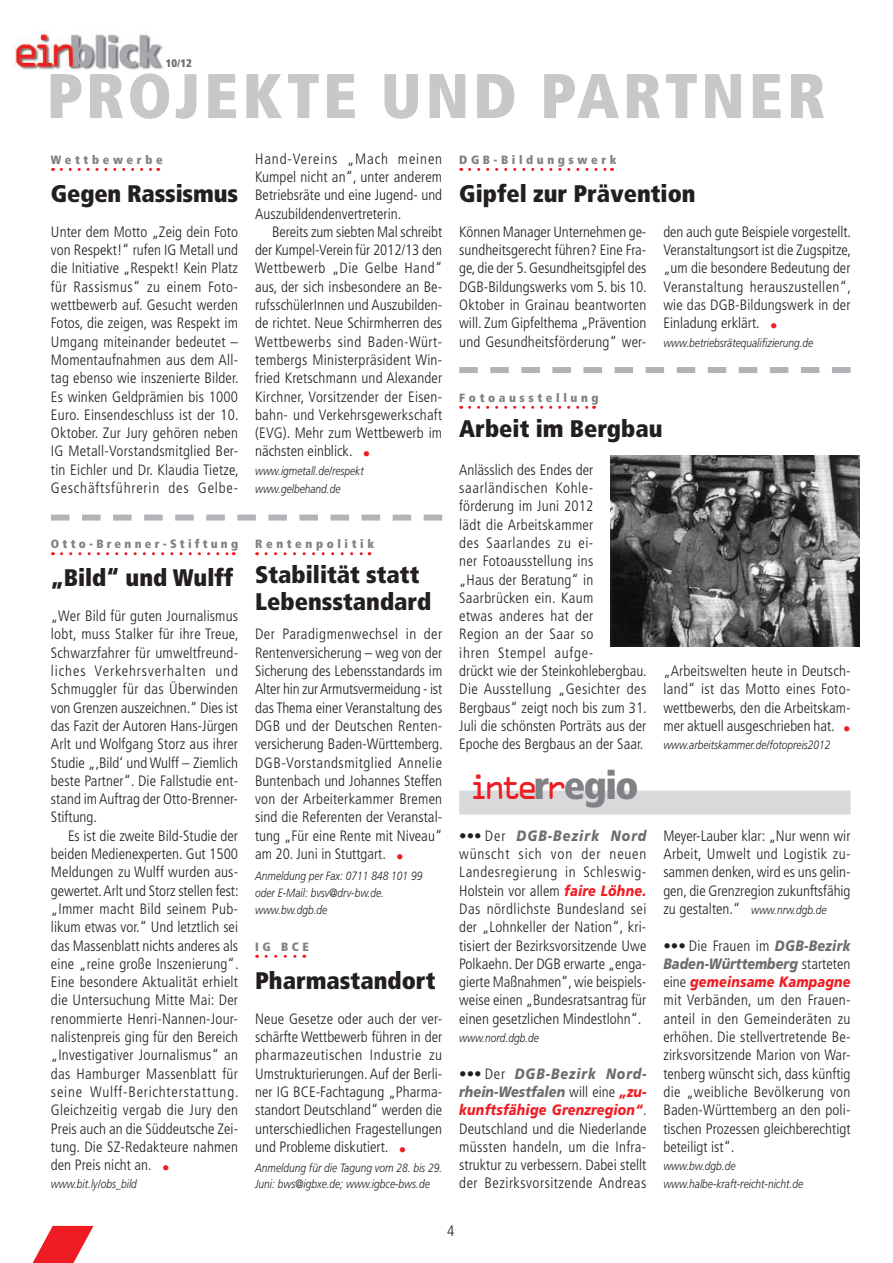
<style>
.page{position:relative;width:893px;height:1263px;background:#fff}
.page>*{position:absolute;margin:0;border:0;box-sizing:border-box;transform-origin:0 0}
.t1{font:900 condensed 63px "Frutiger";letter-spacing:.06em;color:#c7c8ca}
.t2{font:31.5px "OCRA";color:#ee1d23}
.t3{font:900 condensed 24px/27px "Frutiger";color:#231f20}
.t4{font:300 condensed 15px/18.3px "Frutiger";color:#231f20;text-align:justify}
.t5{font:italic 300 12px/16.8px "Frutiger";color:#231f20;scale:.85 1}
.t6{font:900 condensed 12px "Frutiger";letter-spacing:.3em;color:#808285}
.t7{font:900 condensed 12px "Frutiger";letter-spacing:.27em;color:#808285}
.t8{font:900 condensed 10.95px "Frutiger";color:#6c6d70}
.s1{color:#ee1d23}
.s2{font-family:"Frutiger";font-weight:900;font-stretch:condensed;font-size:39px;color:#808285}
.s3{font-weight:900;font-style:italic;font-stretch:normal;color:#6c6d70}
.s4{font-weight:900;font-style:italic;font-stretch:normal;color:#ee1d23}
.s5{font-style:normal;font-stretch:condensed;font-size:15px}
</style>
<div class="page">
<img style="left:13px;top:30px;width:150px;height:40px">
<svg style="left:32px;top:1226px;width:62px;height:37px"></svg>
<svg style="left:61px;top:168px;width:98px;height:3px"></svg>
<svg style="left:470px;top:168px;width:142px;height:3px"></svg>
<svg style="left:470px;top:406px;width:124px;height:3px"></svg>
<svg style="left:266px;top:552px;width:104px;height:3px"></svg>
<svg style="left:62px;top:552px;width:172px;height:3px"></svg>
<div style="left:459px;top:791px;width:391px;height:24px;background:#d8d9db"></div>
<svg style="left:459px;top:367px;width:391px;height:6px"></svg>
<svg style="left:51px;top:515px;width:391px;height:6px"></svg>
<img style="left:610px;top:455px;width:249px;height:191px">
<svg style="left:266px;top:955px;width:39px;height:3px"></svg>
<p class="t8" style="left:166px;top:59px;width:28px">10/12</p>
<h1 class="t1" style="left:47px;top:71px;width:780px">PROJEKTE UND PARTNER</h1>
<p class="t6" style="left:51px;top:155px;width:113px">Wettbewerbe</p>
<h3 class="t3" style="left:51px;top:182px;width:188px">Gegen Rassismus</h3>
<p class="t4" style="left:51px;top:224px;width:189px">Unter dem Motto „Zeig dein Foto von Respekt!“ rufen IG Metall und die Initiative „Respekt! Kein Platz für Rassismus“ zu einem Foto&shy;wettbewerb auf. Gesucht werden Fotos, die zeigen, was Respekt im Umgang miteinander bedeutet – Momentaufnahmen aus dem All&shy;tag ebenso wie inszenierte Bilder.<br>Es winken Geldprämien bis 1000<br>Euro. Einsendeschluss ist der 10.<br>Oktober. Zur Jury gehören neben IG Metall-Vorstandsmitglied Ber&shy;tin Eichler und Dr. Klaudia Tietze, Geschäftsführerin des Gelbe-</p>
<p class="t7" style="left:51px;top:539px;width:189px">Otto-Brenner-Stiftung</p>
<h3 class="t3" style="left:51px;top:567px;width:184px">„Bild“ und Wulff</h3>
<p class="t4" style="left:51px;top:608px;width:189px">„Wer Bild für guten Journalismus lobt, muss Stalker für ihre Treue, Schwarzfahrer für umweltfreund&shy;liches Verkehrsverhalten und Schmuggler für das Überwinden von Grenzen auszeichnen.“ Dies ist das Fazit der Autoren Hans-Jürgen Arlt und Wolfgang Storz aus ihrer Studie „‚Bild‘ und Wulff – Ziemlich beste Partner“. Die Fallstudie ent&shy;stand im Auftrag der Otto-Brenner-Stiftung.</p>
<p class="t4" style="left:51px;top:828px;width:189px;text-indent:17px">Es ist die zweite Bild-Studie der beiden Medienexperten. Gut 1500<br>Meldungen zu Wulff wurden aus&shy;gewertet. Arlt und Storz stellen fest: „Immer macht Bild seinem Pub&shy;likum etwas vor.“ Und letztlich sei das Massenblatt nichts anderes als eine „reine große Inszenierung“.<br>Eine besondere Aktualität erhielt die Untersuchung Mitte Mai: Der renommierte Henri-Nannen-Jour&shy;nalistenpreis ging für den Bereich „Investigativer Journalismus“ an das Hamburger Massenblatt für seine Wulff-Berichterstattung.<br>Gleichzeitig vergab die Jury den Preis auch an die Süddeutsche Zei&shy;tung. Die SZ-Redakteure nahmen den Preis nicht an. <span class="s1">•</span></p>
<p class="t5" style="left:51px;top:1177px;width:103px">www.bit.ly/obs_bild</p>
<p class="t4" style="left:255px;top:151px;width:189px">Hand-Vereins „Mach meinen Kumpel nicht an“, unter anderem Betriebsräte und eine Jugend- und Auszubildendenvertreterin.</p>
<p class="t4" style="left:255px;top:224px;width:189px;text-indent:17px">Bereits zum siebten Mal schreibt der Kumpel-Verein für 2012/13 den Wettbewerb „Die Gelbe Hand“ aus, der sich insbesondere an Be&shy;rufsschülerInnen und Auszubilden&shy;de richtet. Neue Schirmherren des Wettbewerbs sind Baden-Würt&shy;tembergs Ministerpräsident Win&shy;fried Kretschmann und Alexander Kirchner, Vorsitzender der Eisen&shy;bahn- und Verkehrsgewerkschaft (EVG). Mehr zum Wettbewerb im nächsten einblick. <span class="s1">•</span></p>
<p class="t5" style="left:255px;top:462px;width:129px;line-height:18.3px">www.igmetall.de/respekt www.gelbehand.de</p>
<p class="t6" style="left:255px;top:539px;width:120px">Rentenpolitik</p>
<h3 class="t3" style="left:255px;top:564px;width:178px">Stabilität statt<br>Lebensstandard</h3>
<p class="t4" style="left:255px;top:626px;width:189px">Der Paradigmenwechsel in der Rentenversicherung – weg von der Sicherung des Lebensstandards im Alter hin zur Armutsvermeidung - ist das Thema einer Veranstaltung des DGB und der Deutschen Renten&shy;versicherung Baden-Württemberg.<br>DGB-Vorstandsmitglied Annelie Buntenbach und Johannes Steffen von der Arbeiterkammer Bremen sind die Referenten der Veranstal&shy;tung „Für eine Rente mit Niveau“ am 20. Juni in Stuttgart. <span class="s1">•</span></p>
<p class="t5" style="left:255px;top:869px;width:198px">Anmeldung per Fax: 0711 848 101 99 oder E-Mail: bvsv@drv-bw.de. www.bw.dgb.de</p>
<p class="t6" style="left:255px;top:942px;width:55px">IG BCE</p>
<h3 class="t3" style="left:255px;top:969px;width:182px">Pharmastandort</h3>
<p class="t4" style="left:255px;top:1011px;width:189px">Neue Gesetze oder auch der ver&shy;schärfte Wettbewerb führen in der pharmazeutischen Industrie zu Umstrukturierungen. Auf der Berli&shy;ner IG BCE-Fachtagung „Pharma&shy;standort Deutschland“ werden die unterschiedlichen Fragestellungen und Probleme diskutiert. <span class="s1">•</span></p>
<p class="t5" style="left:255px;top:1160px;width:222px">Anmeldung für die Tagung vom 28. bis 29.<br>Juni: bws@igbxe.de; www.igbce-bws.de</p>
<p class="t6" style="left:459px;top:155px;width:159px">DGB-Bildungswerk</p>
<h3 class="t3" style="left:459px;top:182px;width:238px">Gipfel zur Prävention</h3>
<p class="t4" style="left:459px;top:224px;width:189px">Können Manager Unternehmen ge&shy;sundheitsgerecht führen? Eine Fra&shy;ge, die der 5. Gesundheitsgipfel des DGB-Bildungswerks vom 5. bis 10.<br>Oktober in Grainau beantworten will. Zum Gipfelthema „Prävention und Gesundheitsförderung“ wer-</p>
<p class="t4" style="left:663px;top:224px;width:189px">den auch gute Beispiele vorgestellt.<br>Veranstaltungsort ist die Zugspitze, „um die besondere Bedeutung der Veranstaltung herauszustellen“, wie das DGB-Bildungswerk in der Einladung erklärt. <span class="s1">•</span></p>
<p class="t5" style="left:663px;top:335px;width:178px">www.betriebsrätequalifizierung.de</p>
<p class="t6" style="left:459px;top:393px;width:141px">Fotoausstellung</p>
<h3 class="t3" style="left:459px;top:417px;width:205px">Arbeit im Bergbau</h3>
<p class="t4" style="left:459px;top:462px;width:189px;text-align:left">Anlässlich des Endes der saarländischen Kohle&shy;förderung im Juni 2012<br>lädt die Arbeitskammer<br>des Saarlandes zu ei-<br>ner Fotoausstellung ins<br>„Haus der Beratung“ in<br>Saarbrücken ein. Kaum<br>etwas anderes hat der<br>Region an der Saar so<br>ihren Stempel aufge-<br>drückt wie der Steinkohlebergbau.<br>Die Ausstellung „Gesichter des<br>Bergbaus“ zeigt noch bis zum 31.<br>Juli die schönsten Porträts aus der<br>Epoche des Bergbaus an der Saar.</p>
<h2 class="t2" style="left:468px;top:776px;width:172px">inte<span class="s2">r</span>r<span class="s2">egio</span></h2>
<p class="t4" style="left:459px;top:828px;width:189px">••• Der <span class="s3">DGB-Bezirk Nord </span>wünscht sich von der neuen Landesregierung in Schleswig-Holstein vor allem <span class="s4">faire Löhne.<br></span>Das nördlichste Bundesland sei der „Lohnkeller der Nation“, kri&shy;tisiert der Bezirksvorsitzende Uwe Polkaehn. Der DGB erwarte „enga&shy;gierte Maßnahmen“, wie beispiels&shy;weise einen „Bundesratsantrag für einen gesetzlichen Mindestlohn“.</p>
<p class="t5" style="left:459px;top:1030px;width:95px">www.nord.dgb.de</p>
<p class="t4" style="left:459px;top:1066px;width:189px">••• Der <span class="s3">DGB-Bezirk Nord&shy;rhein-Westfalen</span> will eine <span class="s4">„zu&shy;kunftsfähige Grenzregion“</span>.<br>Deutschland und die Niederlande müssten handeln, um die Infra&shy;struktur zu verbessern. Dabei stellt der Bezirksvorsitzende Andreas</p>
<p class="t4" style="left:663px;top:663px;width:189px">„Arbeitswelten heute in Deutsch&shy;land“ ist das Motto eines Foto&shy;wettbewerbs, den die Arbeitskam&shy;mer aktuell ausgeschrieben hat. <span class="s1">•</span></p>
<p class="t5" style="left:663px;top:738px;width:198px">www.arbeitskammer.de/fotopreis2012</p>
<p class="t4" style="left:663px;top:828px;width:189px">Meyer-Lauber klar: „Nur wenn wir Arbeit, Umwelt und Logistik zu&shy;sammen denken, wird es uns gelin&shy;gen, die Grenzregion zukunftsfähig</p>
<p class="t5" style="left:663px;top:902px;width:194px"><span class="s5">zu gestalten.“</span> www.nrw.dgb.de</p>
<p class="t4" style="left:663px;top:937px;width:189px">••• Die Frauen im <span class="s3">DGB-Bezirk Baden-Württemberg</span> starteten eine <span class="s4">gemeinsame Kampagne </span>mit Verbänden, um den Frauen&shy;anteil in den Gemeinderäten zu erhöhen. Die stellvertretende Be&shy;zirksvorsitzende Marion von War&shy;tenberg wünscht sich, dass künftig die „weibliche Bevölkerung von Baden-Württemberg an den poli&shy;tischen Prozessen gleichberechtigt beteiligt ist“.</p>
<p class="t5" style="left:663px;top:1158px;width:166px;line-height:18.3px">www.bw.dgb.de www.halbe-kraft-reicht-nicht.de</p>
<p class="t4" style="left:447px;top:1223px;width:9px">4</p>
</div>
